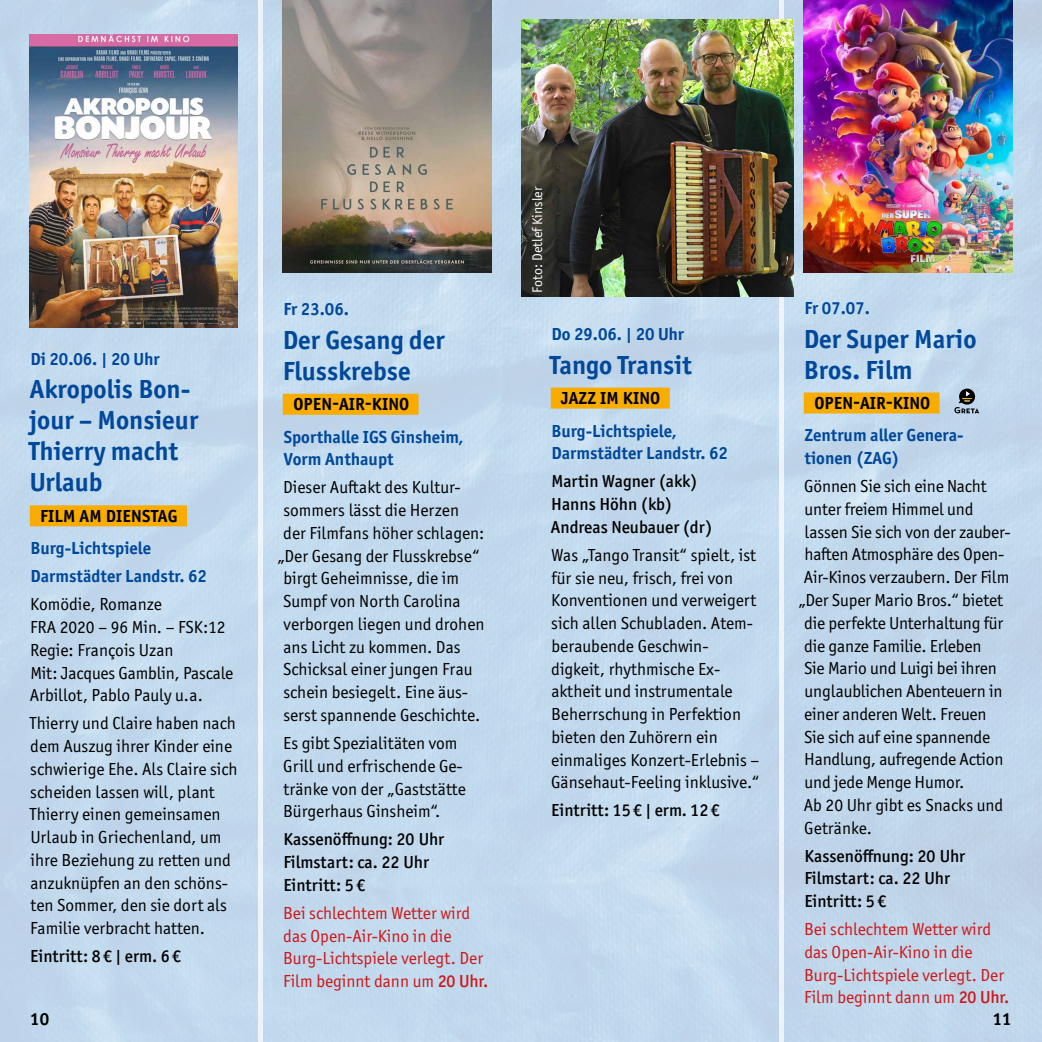
<style>
.page{position:relative;width:1042px;height:1042px;background:#fff}
.page>*{position:absolute;margin:0;border:0;box-sizing:border-box;transform-origin:0 0}
.t1{font:700 26.25px/31px "Officina Sans ITC Pro";color:#00489a}
.t2{font:17.5px/22.8px "Officina Sans ITC Pro";color:#000}
.t3{font:17.5px/22.8px "Officina Sans ITC Pro";color:#cd1719}
.t4{font:700 17.5px/22.8px "Officina Sans ITC Pro";color:#00489a}
.t5{font:500 17.5px/22.8px "Officina Sans ITC Pro";color:#000}
.t6{font:700 17.5px "Officina Sans ITC Pro";letter-spacing:.01em;color:#000}
.t7{font:14px "Officina Sans ITC Pro";color:#fff}
.s1{font-weight:500}
</style>
<div class="page">
<div style="left:0;top:0;width:262px;height:1042px;background:#c2d9ed"></div>
<div style="left:258px;top:0;width:263px;height:1042px;background:linear-gradient(to right,#c5dbed,#c1d9ed)"></div>
<div style="left:779px;top:0;width:263px;height:1042px;background:#c0d7eb"></div>
<div style="left:521px;top:0;width:262px;height:1042px;background:#c2d9ed"></div>
<div style="left:30px;top:505px;width:157px;height:21px;background:#f8ac00"></div>
<div style="left:283px;top:394px;width:135px;height:21px;background:#f8ac00"></div>
<div style="left:551px;top:387px;width:119px;height:21px;background:#f8ac00"></div>
<div style="left:804px;top:392px;width:135px;height:21px;background:#f8ac00"></div>
<svg style="left:954px;top:388px;width:25px;height:25px"></svg>
<img style="left:30px;top:35px;width:208px;height:292px">
<img style="left:804px;top:0;width:208px;height:273px">
<img style="left:283px;top:0;width:208px;height:273px">
<img style="left:521px;top:20px;width:273px;height:276px">
<p class="t4" style="left:30px;top:347px;width:131px">Di 20.06. | 20 Uhr</p>
<h1 class="t1" style="left:29px;top:374px;width:171px">Akropolis Bon&shy;jour – Monsieur<br>Thierry macht<br>Urlaub</h1>
<p class="t6" style="left:40px;top:505px;width:139px">FILM AM DIENSTAG</p>
<p class="t4" style="left:30px;top:534px;width:178px;line-height:28px">Burg-Lichtspiele<br>Darmstädter Landstr. 62</p>
<p class="t2" style="left:30px;top:593px;width:205px">Komödie, Romanze<br>FRA 2020 – 96 Min. – FSK:12<br>Regie: François Uzan<br>Mit: Jacques Gamblin, Pascale<br>Arbillot, Pablo Pauly u.a.</p>
<p class="t2" style="left:30px;top:712px;width:209px">Thierry und Claire haben nach dem Auszug ihrer Kinder eine schwierige Ehe. Als Claire sich scheiden lassen will, plant<br>Thierry einen gemeinsamen<br>Urlaub in Griechenland, um ihre Beziehung zu retten und anzuknüpfen an den schöns&shy;ten Sommer, den sie dort als<br>Familie verbracht hatten.</p>
<p class="t5" style="left:30px;top:944px;width:152px">Eintritt: 8€ | erm. 6€</p>
<p class="t4" style="left:283px;top:298px;width:67px">Fr 23.06.</p>
<h1 class="t1" style="left:283px;top:324px;width:164px">Der Gesang der<br>Flusskrebse</h1>
<p class="t6" style="left:293px;top:393px;width:117px">OPEN-AIR-KINO</p>
<p class="t4" style="left:284px;top:425px;width:182px">Sporthalle IGS Ginsheim,<br>Vorm Anthaupt</p>
<p class="t2" style="left:283px;top:476px;width:179px">Dieser Auftakt des Kultur-</p>
<p class="t2" style="left:283px;top:499px;width:177px">sommers lässt die Herzen</p>
<p class="t2" style="left:283px;top:521px;width:203px">der Filmfans höher schlagen:</p>
<p class="t2" style="left:277px;top:544px;width:204px">„Der Gesang der Flusskrebse“</p>
<p class="t2" style="left:283px;top:567px;width:177px">birgt Geheimnisse, die im</p>
<p class="t2" style="left:283px;top:590px;width:179px">Sumpf von North Carolina</p>
<p class="t2" style="left:284px;top:612px;width:202px">verborgen liegen und drohen</p>
<p class="t2" style="left:283px;top:635px;width:179px">ans Licht zu kommen. Das</p>
<p class="t2" style="left:283px;top:658px;width:191px">Schicksal einer jungen Frau</p>
<p class="t2" style="left:283px;top:681px;width:186px">schein besiegelt. Eine äus-</p>
<p class="t2" style="left:283px;top:703px;width:199px">serst spannende Geschichte.</p>
<p class="t2" style="left:283px;top:731px;width:184px">Es gibt Spezialitäten vom<br>Grill und erfrischende Ge&shy;tränke von der „Gaststätte<br>Bürgerhaus Ginsheim“.</p>
<p class="t5" style="left:283px;top:828px;width:162px">Kassenöffnung: 20 Uhr<br>Filmstart: ca. 22 Uhr<br>Eintritt: 5€</p>
<p class="t3" style="left:283px;top:901px;width:207px">Bei schlechtem Wetter wird das Open-Air-Kino in die<br>Burg-Lichtspiele verlegt. Der<br>Film beginnt dann um <span class="s1">20 Uhr.</span></p>
<p class="t7" style="left:529px;top:293px;width:108px;rotate:-90deg">Foto: Detlef Kinsler</p>
<p class="t4" style="left:551px;top:323px;width:134px">Do 29.06. | 20 Uhr</p>
<h1 class="t1" style="left:550px;top:349px;width:143px">Tango Transit</h1>
<p class="t6" style="left:561px;top:387px;width:101px">JAZZ IM KINO</p>
<p class="t4" style="left:551px;top:419px;width:178px">Burg-Lichtspiele,<br>Darmstädter Landstr. 62</p>
<p class="t5" style="left:551px;top:470px;width:163px">Martin Wagner (akk)<br>Hanns Höhn (kb)<br>Andreas Neubauer (dr)</p>
<p class="t2" style="left:551px;top:543px;width:210px">Was „Tango Transit“ spielt, ist für sie neu, frisch, frei von<br>Konventionen und verweigert sich allen Schubladen. Atem&shy;beraubende Geschwin&shy;digkeit, rhythmische Ex&shy;aktheit und instrumentale<br>Beherrschung in Perfektion bieten den Zuhörern ein einmaliges Konzert-Erlebnis –<br>Gänsehaut-Feeling inklusive.“</p>
<p class="t5" style="left:551px;top:799px;width:170px">Eintritt: 15€ | erm. 12€</p>
<p class="t4" style="left:804px;top:297px;width:67px">Fr 07.07.</p>
<h1 class="t1" style="left:804px;top:323px;width:174px">Der Super Mario<br>Bros. Film</h1>
<p class="t6" style="left:814px;top:392px;width:117px">OPEN-AIR-KINO</p>
<p class="t4" style="left:804px;top:424px;width:161px">Zentrum aller Genera&shy;tionen (ZAG)</p>
<p class="t2" style="left:804px;top:475px;width:184px">Gönnen Sie sich eine Nacht</p>
<p class="t2" style="left:804px;top:497px;width:170px">unter freiem Himmel und</p>
<p class="t2" style="left:804px;top:520px;width:207px">lassen Sie sich von der zauber-</p>
<p class="t2" style="left:804px;top:543px;width:201px">haften Atmosphäre des Open-</p>
<p class="t2" style="left:804px;top:566px;width:207px">Air-Kinos verzaubern. Der Film</p>
<p class="t2" style="left:798px;top:588px;width:206px">„Der Super Mario Bros.“ bietet</p>
<p class="t2" style="left:804px;top:611px;width:200px">die perfekte Unterhaltung für</p>
<p class="t2" style="left:804px;top:634px;width:179px">die ganze Familie. Erleben</p>
<p class="t2" style="left:804px;top:657px;width:194px">Sie Mario und Luigi bei ihren</p>
<p class="t2" style="left:804px;top:679px;width:199px">unglaublichen Abenteuern in</p>
<p class="t2" style="left:804px;top:702px;width:184px">einer anderen Welt. Freuen</p>
<p class="t2" style="left:804px;top:725px;width:188px">Sie sich auf eine spannende</p>
<p class="t2" style="left:804px;top:748px;width:201px">Handlung, aufregende Action</p>
<p class="t2" style="left:804px;top:770px;width:161px">und jede Menge Humor.</p>
<p class="t2" style="left:804px;top:793px;width:201px">Ab 20 Uhr gibt es Snacks und</p>
<p class="t2" style="left:804px;top:816px;width:69px">Getränke.</p>
<p class="t5" style="left:804px;top:844px;width:162px">Kassenöffnung: 20 Uhr<br>Filmstart: ca. 22 Uhr<br>Eintritt: 5€</p>
<p class="t3" style="left:804px;top:917px;width:207px">Bei schlechtem Wetter wird das Open-Air-Kino in die<br>Burg-Lichtspiele verlegt. Der<br>Film beginnt dann um <span class="s1">20 Uhr.</span></p>
<p class="t6" style="left:30px;top:1008px;width:20px">10</p>
<p class="t6" style="left:993px;top:1008px;width:20px">11</p>
</div>
